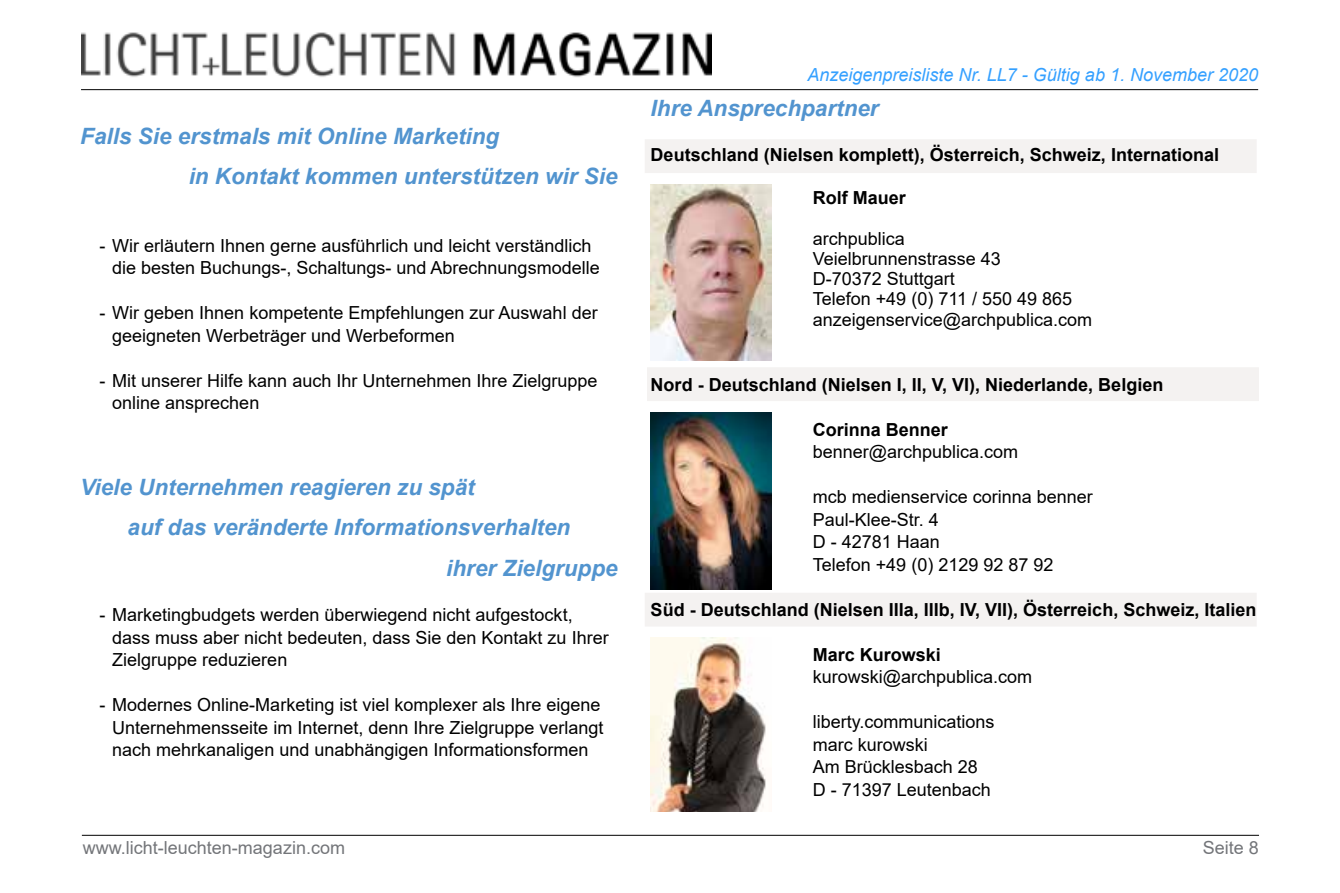
<style>
.page{position:relative;width:1340px;height:893px;background:#fff}
.page>*{position:absolute;margin:0;border:0;box-sizing:border-box;transform-origin:0 0}
.t1{font:italic 700 22.5px/40.5px "Arial";color:#5294cf}
.t2{font:18px/22.5px "Arial";color:#000}
.t3{font:700 18px "Arial";color:#000}
.t4{font:italic 18px "Arial";color:#34a0ff}
.t5{font:18px "Arial";color:#737579}
</style>
<div class="page">
<img style="left:81px;top:32px;width:630px;height:45px">
<hr style="left:81px;top:89px;width:1177px;height:1px;background:#000">
<hr style="left:82px;top:835px;width:1176px;height:1px;background:#000">
<div style="left:644px;top:139px;width:612px;height:34px;background:#f4f2f1"></div>
<div style="left:647px;top:367px;width:611px;height:34px;background:#f4f2f1"></div>
<div style="left:644px;top:593px;width:612px;height:33px;background:#f4f2f1"></div>
<img style="left:650px;top:413px;width:122px;height:176px">
<img style="left:650px;top:638px;width:116px;height:174px">
<img style="left:650px;top:184px;width:122px;height:177px">
<p class="t1" style="left:189px;top:116px;width:430px;text-indent:-108px">Falls Sie erstmals mit Online Marketing<br>in Kontakt kommen unterstützen wir Sie</p>
<p class="t2" style="left:112px;top:234px;width:489px;text-indent:-13px">- Wir erläutern Ihnen gerne ausführlich und leicht verständlich die besten Buchungs-, Schaltungs- und Abrechnungsmodelle</p>
<p class="t2" style="left:112px;top:302px;width:487px;text-indent:-13px">- Wir geben Ihnen kompetente Empfehlungen zur Auswahl der geeigneten Werbeträger und Werbeformen</p>
<p class="t2" style="left:112px;top:369px;width:487px;text-indent:-13px">- Mit unserer Hilfe kann auch Ihr Unternehmen Ihre Zielgruppe online ansprechen</p>
<p class="t1" style="left:80px;top:467px;width:396px">Viele Unternehmen reagieren zu spät</p>
<p class="t1" style="left:128px;top:508px;width:444px">auf das veränderte Informationsverhalten</p>
<p class="t1" style="left:446px;top:548px;width:173px">ihrer Zielgruppe</p>
<p class="t2" style="left:112px;top:603px;width:498px;text-indent:-13px">- Marketingbudgets werden überwiegend nicht aufgestockt, dass muss aber nicht bedeuten, dass Sie den Kontakt zu Ihrer<br>Zielgruppe reduzieren</p>
<p class="t2" style="left:112px;top:693px;width:493px;text-indent:-13px">- Modernes Online-Marketing ist viel komplexer als Ihre eigene<br>Unternehmensseite im Internet, denn Ihre Zielgruppe verlangt nach mehrkanaligen und unabhängigen Informationsformen</p>
<p class="t4" style="left:807px;top:63px;width:452px">Anzeigenpreisliste Nr. LL7 - Gültig ab 1. November 2020</p>
<p class="t1" style="left:650px;top:89px;width:229px">Ihre Ansprechpartner</p>
<p class="t3" style="left:650px;top:142px;width:570px">Deutschland (Nielsen komplett), Österreich, Schweiz, International</p>
<p class="t3" style="left:812px;top:185px;width:95px">Rolf Mauer</p>
<p class="t2" style="left:812px;top:228px;width:281px;line-height:20.2px">archpublica<br>Veielbrunnenstrasse 43<br>D-70372 Stuttgart<br>Telefon +49 (0) 711 / 550 49 865 anzeigenservice@archpublica.com</p>
<p class="t3" style="left:650px;top:372px;width:514px">Nord - Deutschland (Nielsen I, II, V, VI), Niederlande, Belgien</p>
<p class="t3" style="left:812px;top:417px;width:137px">Corinna Benner</p>
<p class="t2" style="left:812px;top:441px;width:207px">benner@archpublica.com</p>
<p class="t2" style="left:812px;top:486px;width:282px">mcb medienservice corinna benner<br>Paul-Klee-Str. 4<br>D - 42781 Haan<br>Telefon +49 (0) 2129 92 87 92</p>
<p class="t3" style="left:650px;top:597px;width:607px">Süd - Deutschland (Nielsen IIIa, IIIb, IV, VII), Österreich, Schweiz, Italien</p>
<p class="t3" style="left:812px;top:642px;width:130px">Marc Kurowski</p>
<p class="t2" style="left:812px;top:666px;width:221px">kurowski@archpublica.com</p>
<p class="t2" style="left:812px;top:711px;width:183px">liberty.communications marc kurowski<br>Am Brücklesbach 28<br>D - 71397 Leutenbach</p>
<p class="t5" style="left:83px;top:835px;width:264px">www.licht-leuchten-magazin.com</p>
<p class="t5" style="left:1202px;top:835px;width:58px">Seite 8</p>
</div>
